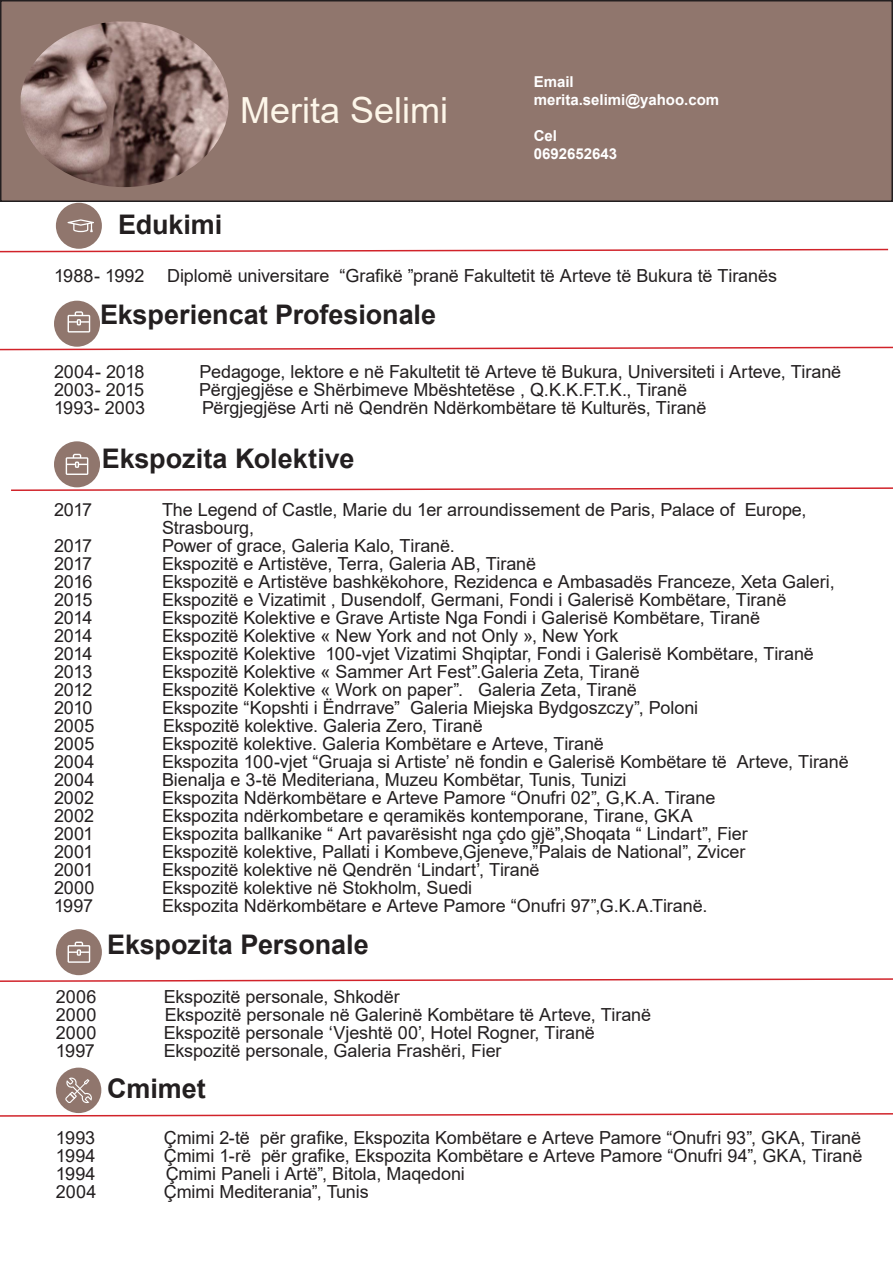
<style>
.page{position:relative;width:893px;height:1263px;background:#fff}
.page>*{position:absolute;margin:0;border:0;box-sizing:border-box;transform-origin:0 0}
.t1{font:36px "Arial";color:#fdf6e9}
.Body_Text{font:700 27px "Arial";letter-spacing:-.005em;color:#231f20}
.t2{font:18px/18px "Arial";letter-spacing:-.005em;color:#231f20}
.t3{font:700 15px "Arial";color:#fff}
</style>
<div class="page">
<div style="left:1px;top:1px;width:891px;height:200px;background:#90766d"></div>
<div style="left:0;top:0;width:893px;height:202px;border:2px solid #231f20"></div>
<img style="left:21px;top:22px;width:208px;height:165px">
<svg style="left:0;top:248px;width:889px;height:5px"></svg>
<svg style="left:0;top:346px;width:893px;height:5px"></svg>
<svg style="left:11px;top:487px;width:882px;height:4px"></svg>
<svg style="left:0;top:978px;width:893px;height:4px"></svg>
<svg style="left:0;top:1112px;width:893px;height:5px"></svg>
<div style="left:56px;top:203px;width:46px;height:46px;background:#90766d;border-radius:50%"></div>
<svg style="left:68px;top:219px;width:26px;height:13px"></svg>
<div style="left:54px;top:301px;width:46px;height:46px;background:#90766d;border-radius:50%"></div>
<svg style="left:68px;top:311px;width:22px;height:21px"></svg>
<div style="left:56px;top:1067px;width:45px;height:46px;background:#90766d;border-radius:50%"></div>
<svg style="left:65px;top:1077px;width:27px;height:26px"></svg>
<div style="left:54px;top:441px;width:46px;height:46px;background:#90766d;border-radius:50%"></div>
<svg style="left:66px;top:454px;width:22px;height:21px"></svg>
<div style="left:56px;top:929px;width:46px;height:46px;background:#90766d;border-radius:50%"></div>
<svg style="left:68px;top:941px;width:22px;height:22px"></svg>
<p class="t1" style="left:240px;top:86px;width:210px">Merita Selimi</p>
<p class="Body_Text" style="left:118px;top:205px;width:106px">Edukimi</p>
<p class="t3" style="left:534px;top:71px;width:42px">Email</p>
<p class="t3" style="left:534px;top:89px;width:187px">merita.selimi@yahoo.com</p>
<p class="t3" style="left:534px;top:125px;width:25px">Cel</p>
<p class="t3" style="left:534px;top:143px;width:85px">0692652643</p>
<p class="t2" style="left:54px;top:267px;width:724px">1988- 1992 Diplomë universitare “Grafikë ”pranë Fakultetit të Arteve të Bukura të Tiranës</p>
<p class="Body_Text" style="left:100px;top:295px;width:338px">Eksperiencat Profesionale</p>
<p class="t2" style="left:54px;top:362px;width:92px">2004- 2018</p>
<p class="t2" style="left:200px;top:362px;width:643px">Pedagoge, lektore e në Fakultetit të Arteve të Bukura, Universiteti i Arteve, Tiranë</p>
<p class="t2" style="left:54px;top:380px;width:92px">2003- 2015</p>
<p class="t2" style="left:199px;top:380px;width:489px">Përgjegjëse e Shërbimeve Mbështetëse , Q.K.K.F.T.K., Tiranë</p>
<p class="t2" style="left:54px;top:398px;width:93px">1993- 2003</p>
<p class="t2" style="left:202px;top:398px;width:506px">Përgjegjëse Arti në Qendrën Ndërkombëtare të Kulturës, Tiranë</p>
<p class="Body_Text" style="left:102px;top:439px;width:254px">Ekspozita Kolektive</p>
<p class="t2" style="left:54px;top:500px;width:40px">2017</p>
<p class="t2" style="left:162px;top:500px;width:646px">The Legend of Castle, Marie du 1er arroundissement de Paris, Palace of Europe,<br>Strasbourg,</p>
<p class="t2" style="left:54px;top:536px;width:40px">2017</p>
<p class="t2" style="left:162px;top:536px;width:294px">Power of grace, Galeria Kalo, Tiranë.</p>
<p class="t2" style="left:54px;top:554px;width:40px">2017</p>
<p class="t2" style="left:162px;top:554px;width:376px">Ekspozitë e Artistëve, Terra, Galeria AB, Tiranë</p>
<p class="t2" style="left:54px;top:572px;width:40px">2016</p>
<p class="t2" style="left:162px;top:572px;width:674px">Ekspozitë e Artistëve bashkëkohore, Rezidenca e Ambasadës Franceze, Xeta Galeri,</p>
<p class="t2" style="left:54px;top:590px;width:40px">2015</p>
<p class="t2" style="left:162px;top:590px;width:626px">Ekspozitë e Vizatimit , Dusendolf, Germani, Fondi i Galerisë Kombëtare, Tiranë</p>
<p class="t2" style="left:54px;top:608px;width:40px">2014</p>
<p class="t2" style="left:162px;top:608px;width:600px">Ekspozitë Kolektive e Grave Artiste Nga Fondi i Galerisë Kombëtare, Tiranë</p>
<p class="t2" style="left:54px;top:626px;width:40px">2014</p>
<p class="t2" style="left:162px;top:626px;width:458px">Ekspozitë Kolektive « New York and not Only », New York</p>
<p class="t2" style="left:54px;top:644px;width:40px">2014</p>
<p class="t2" style="left:162px;top:644px;width:653px">Ekspozitë Kolektive 100-vjet Vizatimi Shqiptar, Fondi i Galerisë Kombëtare, Tiranë</p>
<p class="t2" style="left:54px;top:662px;width:40px">2013</p>
<p class="t2" style="left:162px;top:662px;width:479px">Ekspozitë Kolektive « Sammer Art Fest”.Galeria Zeta, Tiranë</p>
<p class="t2" style="left:54px;top:680px;width:40px">2012</p>
<p class="t2" style="left:162px;top:680px;width:476px">Ekspozitë Kolektive « Work on paper”. Galeria Zeta, Tiranë</p>
<p class="t2" style="left:54px;top:698px;width:40px">2010</p>
<p class="t2" style="left:162px;top:698px;width:538px">Ekspozite “Kopshti i Ëndrrave” Galeria Miejska Bydgoszczy”, Poloni</p>
<p class="t2" style="left:54px;top:716px;width:42px">2005</p>
<p class="t2" style="left:163px;top:716px;width:321px">Ekspozitë kolektive. Galeria Zero, Tiranë</p>
<p class="t2" style="left:54px;top:734px;width:42px">2005</p>
<p class="t2" style="left:162px;top:734px;width:443px">Ekspozitë kolektive. Galeria Kombëtare e Arteve, Tiranë</p>
<p class="t2" style="left:54px;top:752px;width:42px">2004</p>
<p class="t2" style="left:162px;top:752px;width:688px">Ekspozita 100-vjet “Gruaja si Artiste’ në fondin e Galerisë Kombëtare të Arteve, Tiranë</p>
<p class="t2" style="left:54px;top:770px;width:42px">2004</p>
<p class="t2" style="left:162px;top:770px;width:466px">Bienalja e 3-të Mediteriana, Muzeu Kombëtar, Tunis, Tunizi</p>
<p class="t2" style="left:54px;top:788px;width:42px">2002</p>
<p class="t2" style="left:162px;top:788px;width:555px">Ekspozita Ndërkombëtare e Arteve Pamore “Onufri 02”, G,K.A. Tirane</p>
<p class="t2" style="left:54px;top:806px;width:42px">2002</p>
<p class="t2" style="left:162px;top:806px;width:532px">Ekspozita ndërkombetare e qeramikës kontemporane, Tirane, GKA</p>
<p class="t2" style="left:54px;top:824px;width:41px">2001</p>
<p class="t2" style="left:162px;top:824px;width:587px">Ekspozita ballkanike “ Art pavarësisht nga çdo gjë”,Shoqata “ Lindart”, Fier</p>
<p class="t2" style="left:54px;top:842px;width:41px">2001</p>
<p class="t2" style="left:162px;top:842px;width:585px">Ekspozitë kolektive, Pallati i Kombeve,Gjeneve,”Palais de National”, Zvicer</p>
<p class="t2" style="left:54px;top:860px;width:41px">2001</p>
<p class="t2" style="left:162px;top:860px;width:379px">Ekspozitë kolektive në Qendrën ‘Lindart’, Tiranë</p>
<p class="t2" style="left:54px;top:878px;width:42px">2000</p>
<p class="t2" style="left:162px;top:878px;width:312px">Ekspozitë kolektive në Stokholm, Suedi</p>
<p class="t2" style="left:54px;top:896px;width:41px">1997</p>
<p class="t2" style="left:162px;top:896px;width:547px">Ekspozita Ndërkombëtare e Arteve Pamore “Onufri 97”,G.K.A.Tiranë.</p>
<p class="Body_Text" style="left:107px;top:925px;width:263px">Ekspozita Personale</p>
<p class="t2" style="left:56px;top:987px;width:42px">2006</p>
<p class="t2" style="left:164px;top:987px;width:237px">Ekspozitë personale, Shkodër</p>
<p class="t2" style="left:56px;top:1005px;width:42px">2000</p>
<p class="t2" style="left:165px;top:1005px;width:488px">Ekspozitë personale në Galerinë Kombëtare të Arteve, Tiranë</p>
<p class="t2" style="left:56px;top:1023px;width:42px">2000</p>
<p class="t2" style="left:164px;top:1023px;width:433px">Ekspozitë personale ‘Vjeshtë 00’, Hotel Rogner, Tiranë</p>
<p class="t2" style="left:56px;top:1041px;width:41px">1997</p>
<p class="t2" style="left:164px;top:1041px;width:339px">Ekspozitë personale, Galeria Frashëri, Fier</p>
<p class="Body_Text" style="left:107px;top:1069px;width:100px">Cmimet</p>
<p class="t2" style="left:56px;top:1129px;width:41px">1993</p>
<p class="t2" style="left:164px;top:1129px;width:699px">Çmimi 2-të për grafike, Ekspozita Kombëtare e Arteve Pamore “Onufri 93”, GKA, Tiranë</p>
<p class="t2" style="left:56px;top:1147px;width:41px">1994</p>
<p class="t2" style="left:164px;top:1147px;width:700px">Çmimi 1-rë për grafike, Ekspozita Kombëtare e Arteve Pamore “Onufri 94”, GKA, Tiranë</p>
<p class="t2" style="left:56px;top:1165px;width:41px">1994</p>
<p class="t2" style="left:166px;top:1165px;width:301px">Çmimi Paneli i Artë”, Bitola, Maqedoni</p>
<p class="t2" style="left:56px;top:1183px;width:42px">2004</p>
<p class="t2" style="left:164px;top:1183px;width:206px">Çmimi Mediterania”, Tunis</p>
</div>
